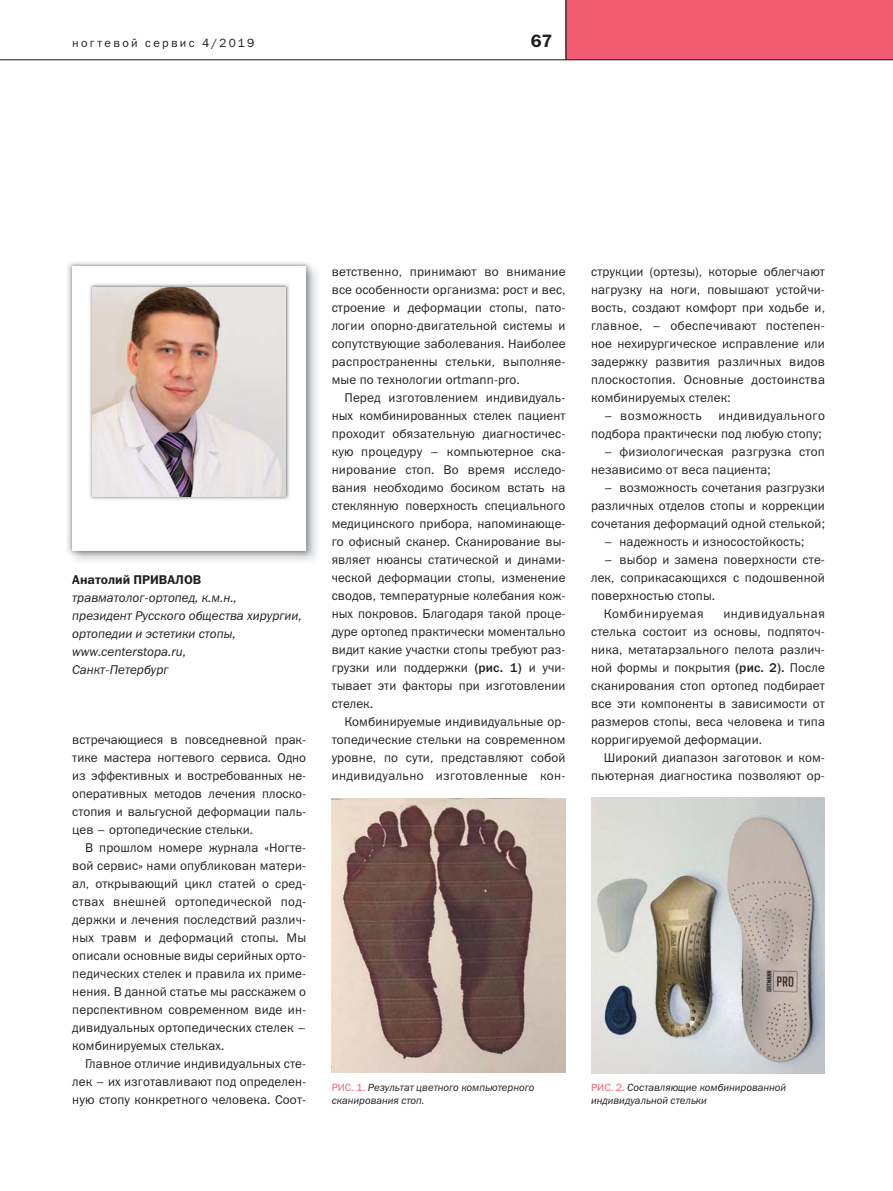
<style>
.page{position:relative;width:893px;height:1191px;background:#fff}
.page>*{position:absolute;margin:0;border:0;box-sizing:border-box;transform-origin:0 0}
.t1{font:18px "Franklin Gothic Demi C";color:#231f20}
.t2{font:12.75px/18px "Franklin Gothic Book C";letter-spacing:.01em;color:#231f20;text-align:justify}
.t3{font:italic 12.75px/18px "Franklin Gothic Book C";color:#231f20}
.t4{font:12.75px "Franklin Gothic Demi C";color:#231f20}
.t5{font:12.75px "Franklin Gothic Book C";letter-spacing:.045em;color:#231f20}
.t6{font:12.75px "Franklin Gothic Book C";letter-spacing:.04em;color:#231f20}
.t7{font:12px "Franklin Gothic Book C";letter-spacing:.195em;color:#231f20}
.t8{font:italic 10.5px/12.6px "Franklin Gothic Book C";color:#231f20}
.s1{font-family:"Franklin Gothic Medium C"}
.s2{font-style:normal;color:#f05b72}
</style>
<div class="page">
<div style="left:566px;top:0;width:327px;height:60px;background:#f05b72"></div>
<hr style="left:0;top:59px;width:893px;height:1px;background:#231f20">
<hr style="left:566px;top:0;width:1px;height:60px;background:#231f20">
<img style="left:69px;top:263px;width:243px;height:293px">
<div style="left:72px;top:266px;width:234px;height:285px;background:#fff"></div>
<img style="left:89px;top:284px;width:201px;height:216px">
<img style="left:92px;top:287px;width:194px;height:209px">
<img style="left:332px;top:799px;width:234px;height:273px">
<img style="left:591px;top:797px;width:234px;height:276px">
<p class="t7" style="left:72px;top:38px;width:184px">ногтевой сервис 4/2019</p>
<h1 class="t1" style="left:531px;top:34px;width:23px">67</h1>
<p class="t4" style="left:72px;top:575px;width:131px">Анатолий ПРИВАЛОВ</p>
<p class="t3" style="left:72px;top:590px;width:231px">травматолог-ортопед, к.м.н.,<br>президент Русского общества хирургии, ортопедии и эстетики стопы, www.centerstopa.ru,<br>Санкт-Петербург</p>
<p class="t2" style="left:72px;top:731px;width:235px">встречающиеся в повседневной прак&shy;тике мастера ногтевого сервиса. Одно из эффективных и востребованных не&shy;оперативных методов лечения плоско&shy;стопия и вальгусной деформации паль&shy;цев – ортопедические стельки.</p>
<p class="t2" style="left:72px;top:839px;width:235px;text-indent:13px">В прошлом номере журнала «Ногте&shy;вой cервис» нами опубликован матери&shy;ал, открывающий цикл статей о сред&shy;ствах внешней ортопедической под&shy;держки и лечения последствий различ&shy;ных травм и деформаций стопы. Мы описали основные виды серийных орто&shy;педических стелек и правила их приме&shy;нения. В данной статье мы расскажем о перспективном современном виде ин&shy;дивидуальных ортопедических стелек – комбинируемых стельках.</p>
<p class="t2" style="left:72px;top:1055px;width:235px;text-indent:13px">Главное отличие индивидуальных сте&shy;лек – их изготавливают под определен&shy;ную стопу конкретного человека. Соот-</p>
<p class="t2" style="left:332px;top:263px;width:235px">ветственно, принимают во внимание все особенности организма: рост и вес, строение и деформации стопы, пато&shy;логии опорно-двигательной системы и сопутствующие заболевания. Наиболее распространенны стельки, выполняе&shy;мые по технологии ortmann-pro.</p>
<p class="t2" style="left:332px;top:389px;width:235px;text-indent:13px">Перед изготовлением индивидуаль&shy;ных комбинированных стелек пациент проходит обязательную диагностичес&shy;кую процедуру – компьютерное ска&shy;нирование стоп. Во время исследо&shy;вания необходимо босиком встать на стеклянную поверхность специального медицинского прибора, напоминающе&shy;го офисный сканер. Сканирование вы&shy;являет нюансы статической и динами&shy;ческой деформации стопы, изменение сводов, температурные колебания кож&shy;ных покровов. Благодаря такой проце&shy;дуре ортопед практически моментально видит какие участки стопы требуют раз&shy;грузки или поддержки <span class="s1">(рис. 1)</span> и учи&shy;тывает эти факторы при изготовлении стелек.</p>
<p class="t2" style="left:332px;top:713px;width:235px;text-indent:13px">Комбинируемые индивидуальные ор&shy;топедические стельки на современном уровне, по сути, представляют собой индивидуально изготовленные кон-</p>
<p class="t2" style="left:591px;top:263px;width:235px">струкции (ортезы), которые облегчают нагрузку на ноги, повышают устойчи&shy;вость, создают комфорт при ходьбе и, главное, – обеспечивают постепен&shy;ное нехирургическое исправление или задержку развития различных видов плос костопия. Основные достоинства комбинируемых стелек:</p>
<p class="t6" style="left:604px;top:410px;width:100px">– возможность</p>
<p class="t2" style="left:591px;top:407px;width:235px;text-align:right">индивидуального<br>подбора практически под любую стопу;</p>
<p class="t2" style="left:591px;top:443px;width:235px;text-indent:13px">– физиологическая разгрузка стоп независимо от веса пациента;</p>
<p class="t2" style="left:591px;top:479px;width:235px;text-indent:13px">– возможность сочетания разгрузки различных отделов стопы и коррекции сочетания деформаций одной стелькой;</p>
<p class="t2" style="left:604px;top:533px;width:202px">– надежность и износостойкость;</p>
<p class="t2" style="left:604px;top:551px;width:223px">– выбор и замена поверхности сте-</p>
<p class="t2" style="left:591px;top:569px;width:235px">лек, соприкасающихся с подошвенной</p>
<p class="t2" style="left:591px;top:587px;width:126px">поверхностью стопы.</p>
<p class="t5" style="left:604px;top:608px;width:101px">Комбинируемая</p>
<p class="t2" style="left:591px;top:605px;width:235px;text-indent:132px">индивидуальная стелька состоит из основы, подпяточ&shy;ника, метатарзального пелота различ&shy;ной формы и покрытия <span class="s1">(рис. 2).</span> После сканирования стоп ортопед подбирает все эти компоненты в зависимости от размеров стопы, веса человека и типа корригируемой деформации.</p>
<p class="t2" style="left:591px;top:750px;width:235px;text-align:right">Широкий диапазон заготовок и ком&shy;пьютерная диагностика позволяют ор-</p>
<p class="t8" style="left:332px;top:1082px;width:204px"><span class="s2">РИС. 1.</span> Результат цветного компьютерного сканирования стоп.</p>
<p class="t8" style="left:591px;top:1082px;width:197px"><span class="s2">РИС. 2.</span> Составляющие комбинированной индивидуальной стельки</p>
</div>
